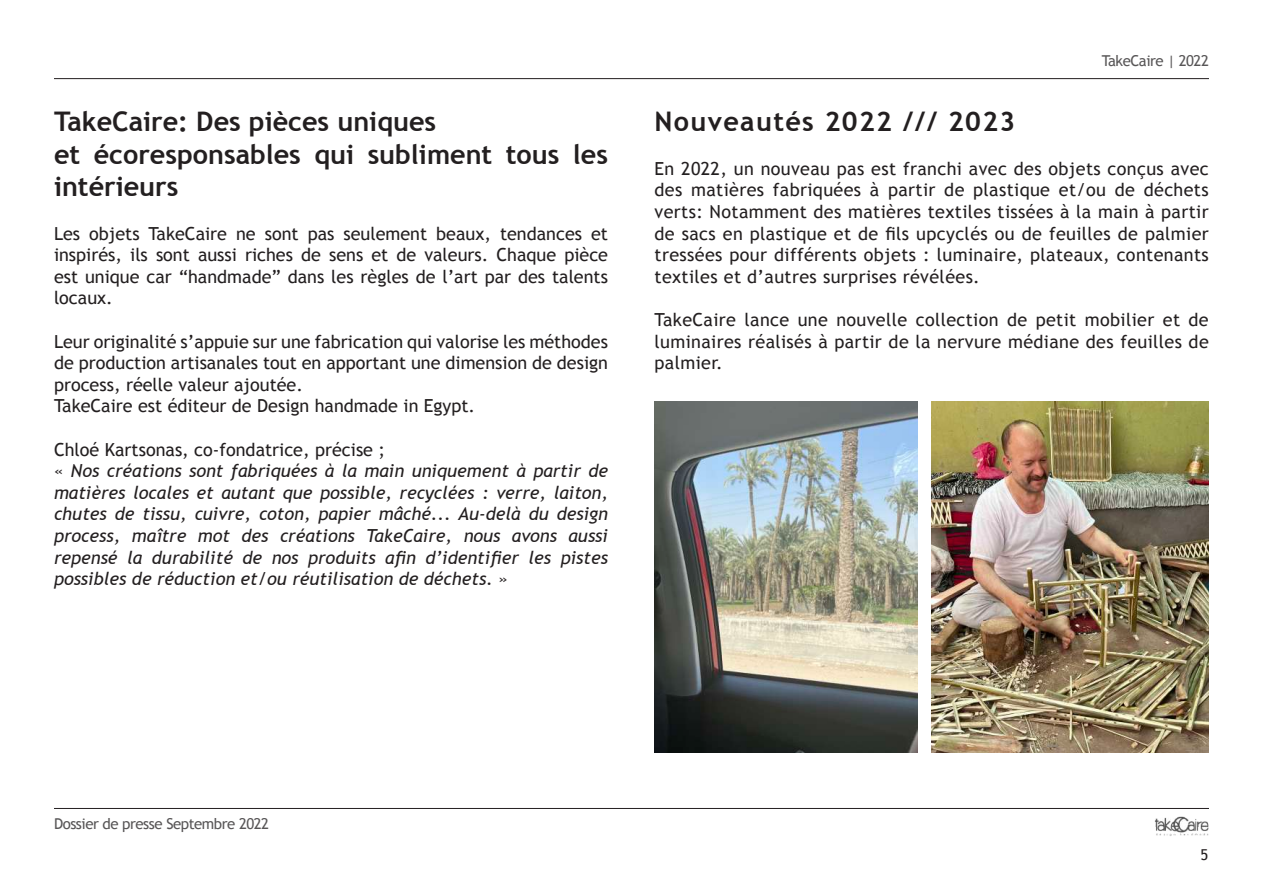
<style>
.page{position:relative;width:1263px;height:893px;background:#fff}
.page>*{position:absolute;margin:0;border:0;box-sizing:border-box;transform-origin:0 0}
.t1{font:700 27px/32.4px "Trebuchet MS";color:#231f20}
.t2{font:700 27px "Trebuchet MS";letter-spacing:.05em;color:#231f20}
.t3{font:18px/21.6px "Trebuchet MS";color:#231f20;text-align:justify}
.t4{font:italic 18px/21.6px "Trebuchet MS";color:#231f20}
.t5{font:15px "Trebuchet MS";letter-spacing:-.03em;color:#585657}
.t6{font:15px "Trebuchet MS";color:#231f20}
.s1{font-style:normal}
</style>
<div class="page">
<hr style="left:54px;top:78px;width:1155px;height:1px;background:#231f20">
<img style="left:931px;top:401px;width:278px;height:352px">
<img style="left:654px;top:401px;width:263px;height:352px">
<hr style="left:54px;top:808px;width:1155px;height:1px;background:#231f20">
<img style="left:1154px;top:816px;width:55px;height:20px">
<h1 class="t1" style="left:54px;top:106px;width:556px">TakeCaire: Des pièces uniques<br>et écoresponsables qui subliment tous les intérieurs</h1>
<p class="t3" style="left:54px;top:223px;width:556px">Les objets TakeCaire ne sont pas seulement beaux, tendances et inspirés, ils sont aussi riches de sens et de valeurs. Chaque pièce est unique car “handmade” dans les règles de l’art par des talents locaux.</p>
<p class="t3" style="left:54px;top:331px;width:556px;text-align:left">Leur originalité s’appuie sur une fabrication qui valorise les méthodes de production artisanales tout en apportant une dimension de design process, réelle valeur ajoutée.<br>TakeCaire est éditeur de Design handmade in Egypt.</p>
<p class="t4" style="left:54px;top:438px;width:556px"><span class="s1">Chloé Kartsonas, co-fondatrice, précise ;<br>«</span> Nos créations sont fabriquées à la main uniquement à partir de matières locales et autant que possible, recyclées : verre, laiton, chutes de tissu, cuivre, coton, papier mâché... Au-delà du design process, maître mot des créations TakeCaire, nous avons aussi repensé la durabilité de nos produits afin d’identifier les pistes possibles de réduction et/ou réutilisation de déchets. <span class="s1">»</span></p>
<p class="t5" style="left:1102px;top:52px;width:109px">TakeCaire | 2022</p>
<h1 class="t2" style="left:654px;top:105px;width:362px">Nouveautés 2022 /// 2023</h1>
<p class="t3" style="left:654px;top:158px;width:556px">En 2022, un nouveau pas est franchi avec des objets conçus avec des matières fabriquées à partir de plastique et/ou de déchets verts: Notamment des matières textiles tissées à la main à partir de sacs en plastique et de fils upcyclés ou de feuilles de palmier tressées pour différents objets : luminaire, plateaux, contenants textiles et d’autres surprises révélées.</p>
<p class="t3" style="left:654px;top:309px;width:556px">TakeCaire lance une nouvelle collection de petit mobilier et de luminaires réalisés à partir de la nervure médiane des feuilles de palmier.</p>
<p class="t5" style="left:54px;top:814px;width:217px">Dossier de presse Septembre 2022</p>
<p class="t6" style="left:1200px;top:846px;width:9px">5</p>
</div>
